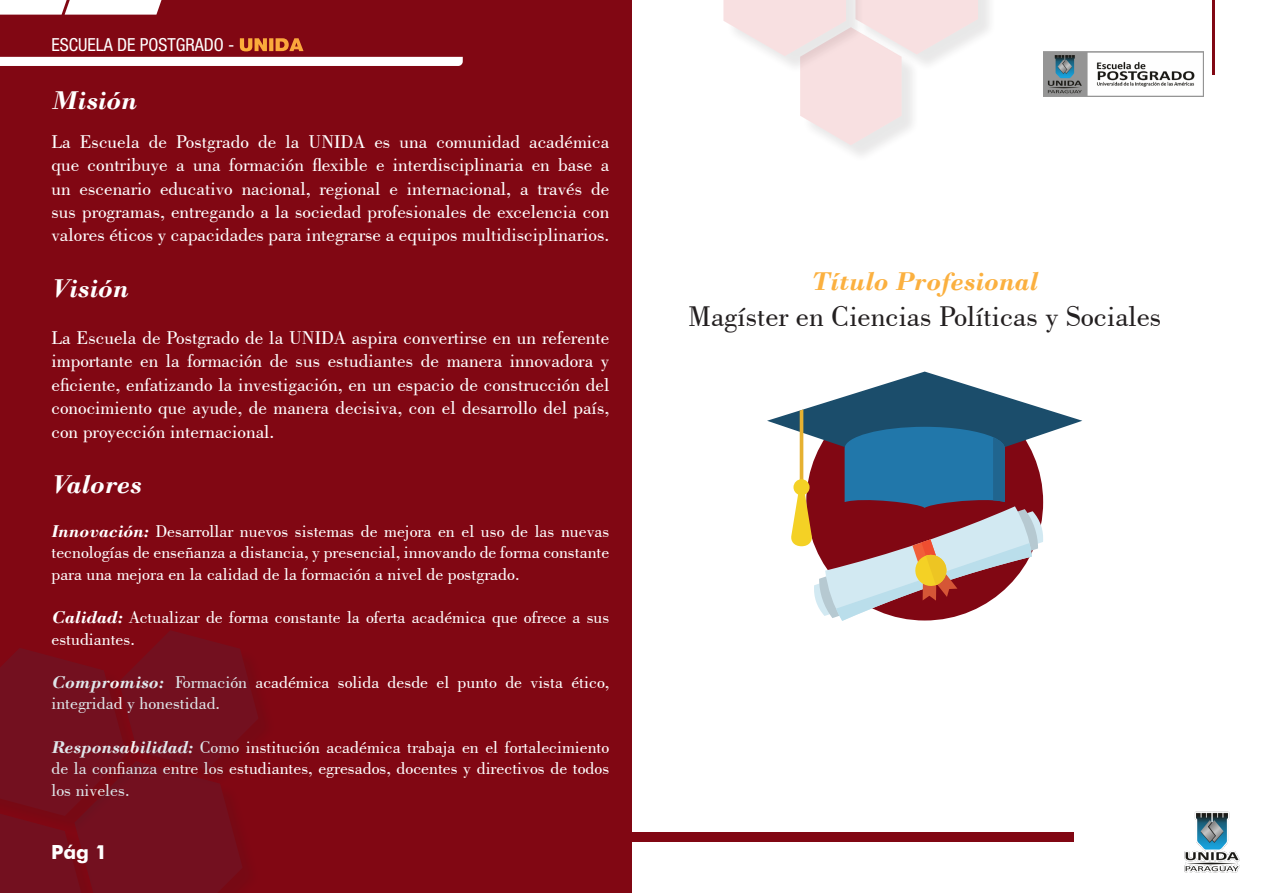
<style>
.page{position:relative;width:1263px;height:893px;background:#fff}
.page>*{position:absolute;margin:0;border:0;box-sizing:border-box;transform-origin:0 0}
.t1{font:30px "Bodoni BT";color:#231f20}
.t2{font:italic 700 27px "Bodoni";color:#fff}
.t3{font:italic 700 27px "Bodoni";color:#fbb03f}
.t4{font:19.5px/23.4px "Bodoni BT";color:#fff;text-align:justify}
.t5{font:700 19.5px "Futura BT";color:#fff}
.t6{font:18px/21.6px "Bodoni BT";color:#fff;text-align:justify}
.t7{font:condensed 18px "Helvetica Neue LT Pro";color:#fff}
.s1{font-weight:900;font-stretch:normal}
.s2{font-family:"Bodoni";font-weight:700;font-style:italic}
</style>
<div class="page">
<div style="left:858px;top:0;width:139px;height:72px;background:#231f20;opacity:.75"></div>
<div style="left:0;top:0;width:631px;height:893px;background:#810713"></div>
<svg style="left:0;top:0;width:161px;height:15px;background:#f7f0f1"></svg>
<div style="left:0;top:57px;width:463px;height:9px;background:#fff"></div>
<div style="left:551px;top:833px;width:523px;height:9px;background:#810713"></div>
<hr style="left:1212px;top:0;width:3px;height:75px;background:#810713">
<svg style="left:0;top:631px;width:258px;height:262px"></svg>
<div style="left:802px;top:31px;width:119px;height:132px;background:#231f20;opacity:.75"></div>
<svg style="left:723px;top:0;width:255px;height:145px"></svg>
<img style="left:1184px;top:811px;width:56px;height:62px">
<img style="left:1043px;top:51px;width:161px;height:46px">
<svg style="left:767px;top:372px;width:315px;height:249px"></svg>
<p class="t7" style="left:51px;top:34px;width:253px">ESCUELA DE POSTGRADO - <span class="s1">UNIDA</span></p>
<p class="t2" style="left:51px;top:85px;width:87px">Misión</p>
<p class="t4" style="left:51px;top:129px;width:559px">La Escuela de Postgrado de la UNIDA es una comunidad académica que contribuye a una formación flexible e interdisciplinaria en base a un escenario educativo nacional, regional e internacional, a través de sus programas, entregando a la sociedad profesionales de excelencia con valores éticos y capacidades para integrarse a equipos multidisciplinarios.</p>
<p class="t2" style="left:51px;top:272px;width:79px">Visión</p>
<p class="t4" style="left:51px;top:325px;width:559px">La Escuela de Postgrado de la UNIDA aspira convertirse en un referente importante en la formación de sus estudiantes de manera innovadora y eficiente, enfatizando la investigación, en un espacio de construcción del conocimiento que ayude, de manera decisiva, con el desarrollo del país, con proyección internacional.</p>
<p class="t2" style="left:51px;top:469px;width:92px">Valores</p>
<p class="t6" style="left:51px;top:519px;width:559px"><span class="s2">Innovación:</span> Desarrollar nuevos sistemas de mejora en el uso de las nuevas tecnologías de enseñanza a distancia, y presencial, innovando de forma constante para una mejora en la calidad de la formación a nivel de postgrado.</p>
<p class="t6" style="left:51px;top:606px;width:559px"><span class="s2">Calidad:</span> Actualizar de forma constante la oferta académica que ofrece a sus estudiantes.</p>
<p class="t6" style="left:51px;top:671px;width:559px"><span class="s2">Compromiso:</span> Formación académica solida desde el punto de vista ético, integridad y honestidad.</p>
<p class="t6" style="left:51px;top:735px;width:559px"><span class="s2">Responsabilidad:</span> Como institución académica trabaja en el fortalecimiento de la confianza entre los estudiantes, egresados, docentes y directivos de todos los niveles.</p>
<p class="t5" style="left:51px;top:840px;width:58px">Pág 1</p>
<p class="t3" style="left:811px;top:265px;width:228px">Título Profesional</p>
<p class="t1" style="left:688px;top:298px;width:475px">Magíster en Ciencias Políticas y Sociales</p>
</div>
